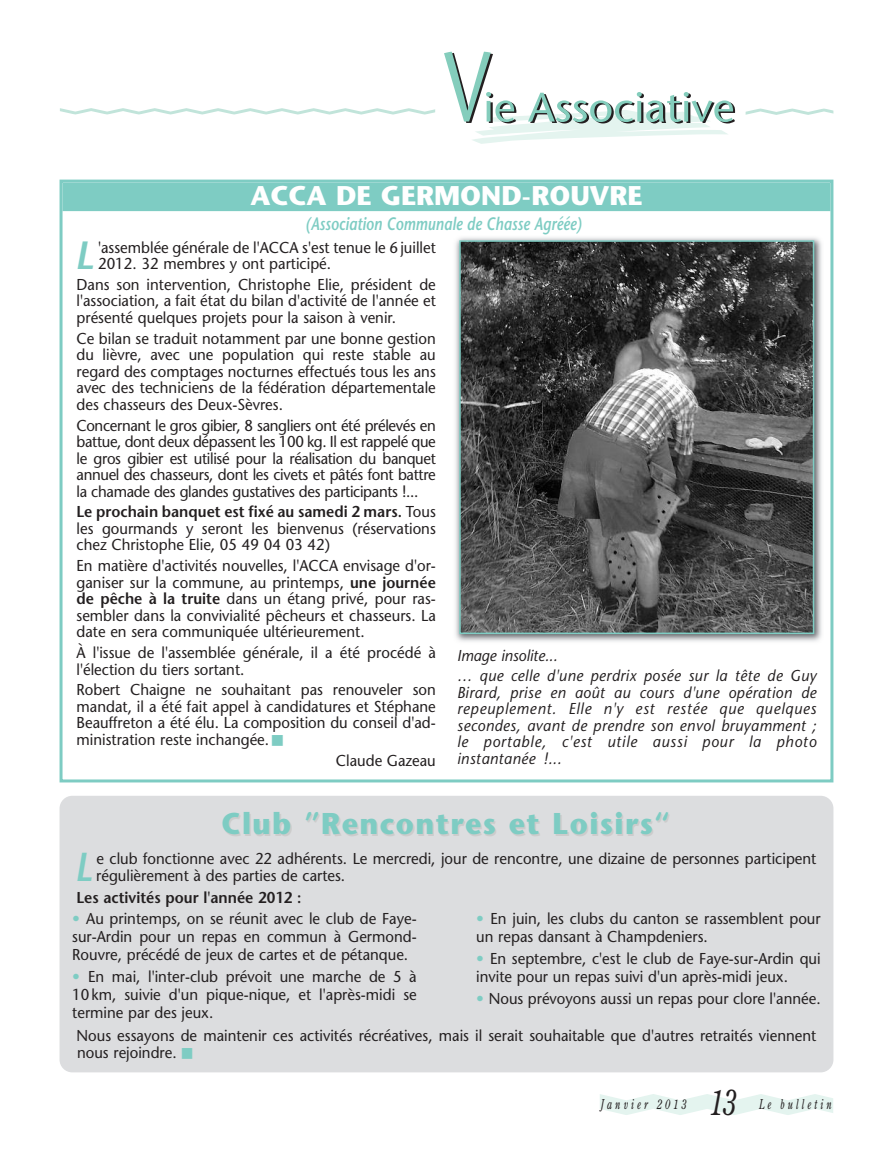
<style>
.page{position:relative;width:893px;height:1149px;background:#fff}
.page>*{position:absolute;margin:0;border:0;box-sizing:border-box;transform-origin:0 0}
.t1{font:italic 600 40.35px "Stone Sans";color:#7eccc3;scale:.9 1}
.t2{font:italic 600 39.3px "Stone Sans";color:#7eccc3}
.t3{font:italic 36px "Century Old Style";color:#231f20;scale:.7 1}
.t4{font:700 30px "Stone Sans";letter-spacing:.05em;color:#7eccc3;scale:.95 1}
.t5{font:700 27px "Stone Sans";color:#fff}
.t6{font:italic 600 18px "Stone Sans";color:#7eccc3;scale:.8 1}
.t7{font:15.75px/16.5px "Stone Sans";color:#231f20;text-align:justify;scale:.95 1}
.t8{font:italic 15.75px/16.5px "Stone Sans";letter-spacing:.03em;color:#231f20;scale:.95 1}
.t9{font:600 15.75px "Stone Sans";color:#231f20;scale:.95 1}
.t10{font:italic 13.5px "Century Old Style";letter-spacing:.325em;color:#231f20;scale:.7 1}
.s1{font-weight:600}
.s2{font-family:"Universal Newswith Comm Pi";font-size:13.5px;color:#7eccc3}
.s3{color:#7eccc3}
</style>
<div class="page">
<svg style="left:600px;top:1094px;width:233px;height:20px"></svg>
<svg style="left:60px;top:51px;width:773px;height:93px"></svg>
<div style="left:60px;top:795px;width:773px;height:276px;background:#dcdddf;border-radius:13px"></div>
<div style="left:60px;top:179px;width:773px;height:603px;border:3px solid #7eccc3"></div>
<div style="left:63px;top:182px;width:767px;height:29px;background:#7eccc3"></div>
<img style="left:455px;top:237px;width:367px;height:405px">
<img style="left:462px;top:243px;width:349px;height:388px">
<div style="left:459px;top:240px;width:355px;height:394px;border:2px solid #7eccc3"></div>
<h3 class="t5" style="left:251px;top:185px;width:393px">ACCA DE GERMOND-ROUVRE</h3>
<p class="t6" style="left:306px;top:216px;width:346px">(Association Communale de Chasse Agréée)</p>
<h2 class="t2" style="left:75px;top:240px;width:20px">L</h2>
<p class="t7" style="left:98px;top:240px;width:357px">'assemblée générale de l'ACCA s'est tenue le 6juillet<br>2012. 32 membres y ont participé.</p>
<p class="t7" style="left:77px;top:278px;width:380px">Dans son intervention, Christophe Elie, président de l'association, a fait état du bilan d'activité de l'année et présenté quelques projets pour la saison à venir.</p>
<p class="t7" style="left:77px;top:331px;width:380px">Ce bilan se traduit notamment par une bonne gestion du lièvre, avec une population qui reste stable au regard des comptages nocturnes effectués tous les ans avec des techniciens de la fédération départementale des chasseurs des Deux-Sèvres.</p>
<p class="t7" style="left:77px;top:418px;width:380px">Concernant le gros gibier, 8 sangliers ont été prélevés en battue, dont deux dépassent les 100 kg. Il est rappelé que le gros gibier est utilisé pour la réalisation du banquet annuel des chasseurs, dont les civets et pâtés font battre la chamade des glandes gustatives des participants !...</p>
<p class="t7" style="left:77px;top:505px;width:380px"><span class="s1">Le prochain banquet est fixé au samedi 2 mars.</span> Tous les gourmands y seront les bienvenus (réservations chez Christophe Elie, 05 49 04 03 42)</p>
<p class="t7" style="left:77px;top:559px;width:380px">En matière d'activités nouvelles, l'ACCA envisage d'or&shy;ganiser sur la commune, au printemps, <span class="s1">une journée de pêche à la truite</span> dans un étang privé, pour ras&shy;sembler dans la convivialité pêcheurs et chasseurs. La date en sera communiquée ultérieurement.</p>
<p class="t7" style="left:77px;top:645px;width:380px">À l'issue de l'assemblée générale, il a été procédé à l'élection du tiers sortant.</p>
<p class="t7" style="left:77px;top:683px;width:380px">Robert Chaigne ne souhaitant pas renouveler son mandat, il a été fait appel à candidatures et Stéphane Beauffreton a été élu. La composition du conseil d'ad&shy;ministration reste inchangée. <span class="s2">-</span></p>
<p class="t7" style="left:336px;top:753px;width:107px">Claude Gazeau</p>
<p class="t8" style="left:457px;top:646px;width:380px;line-height:20.7px">Image insolite...<br>… que celle d'une perdrix posée sur la tête de Guy</p>
<p class="t8" style="left:457px;top:685px;width:380px;text-align:justify">Birard, prise en août au cours d'une opération de repeuplement. Elle n'y est restée que quelques secondes, avant de prendre son envol bruyamment ; le portable, c'est utile aussi pour la photo instantanée !...</p>
<h3 class="t4" style="left:222px;top:811px;width:474px">Club ”Rencontres et Loisirs“</h3>
<h1 class="t1" style="left:75px;top:851px;width:21px">L</h1>
<p class="t7" style="left:96px;top:851px;width:760px;line-height:17.2px">e club fonctionne avec 22 adhérents. Le mercredi, jour de rencontre, une dizaine de personnes participent régulièrement à des parties de cartes.</p>
<p class="t9" style="left:77px;top:891px;width:238px">Les activités pour l'année 2012 :</p>
<p class="t7" style="left:72px;top:910px;width:364px;line-height:18px"><span class="s3">•</span> Au printemps, on se réunit avec le club de Faye&shy;sur-Ardin pour un repas en commun à Germond-Rouvre, précédé de jeux de cartes et de pétanque.</p>
<p class="t7" style="left:72px;top:968px;width:364px;line-height:18px"><span class="s3">•</span> En mai, l'inter-club prévoit une marche de 5 à 10 km, suivie d'un pique-nique, et l'après-midi se termine par des jeux.</p>
<p class="t7" style="left:476px;top:910px;width:364px;line-height:18px"><span class="s3">•</span> En juin, les clubs du canton se rassemblent pour un repas dansant à Champdeniers.</p>
<p class="t7" style="left:476px;top:950px;width:364px;line-height:18px"><span class="s3">•</span> En septembre, c'est le club de Faye-sur-Ardin qui invite pour un repas suivi d'un après-midi jeux.</p>
<p class="t7" style="left:476px;top:991px;width:364px"><span class="s3">•</span> Nous prévoyons aussi un repas pour clore l'année.</p>
<p class="t7" style="left:77px;top:1028px;width:780px;line-height:17.2px">Nous essayons de maintenir ces activités récréatives, mais il serait souhaitable que d'autres retraités viennent nous rejoindre. <span class="s2">-</span></p>
<p class="t10" style="left:601px;top:1095px;width:124px">Janvier 2013</p>
<h3 class="t3" style="left:709px;top:1080px;width:40px">13</h3>
<p class="t10" style="left:759px;top:1095px;width:105px">Le bulletin</p>
</div>
